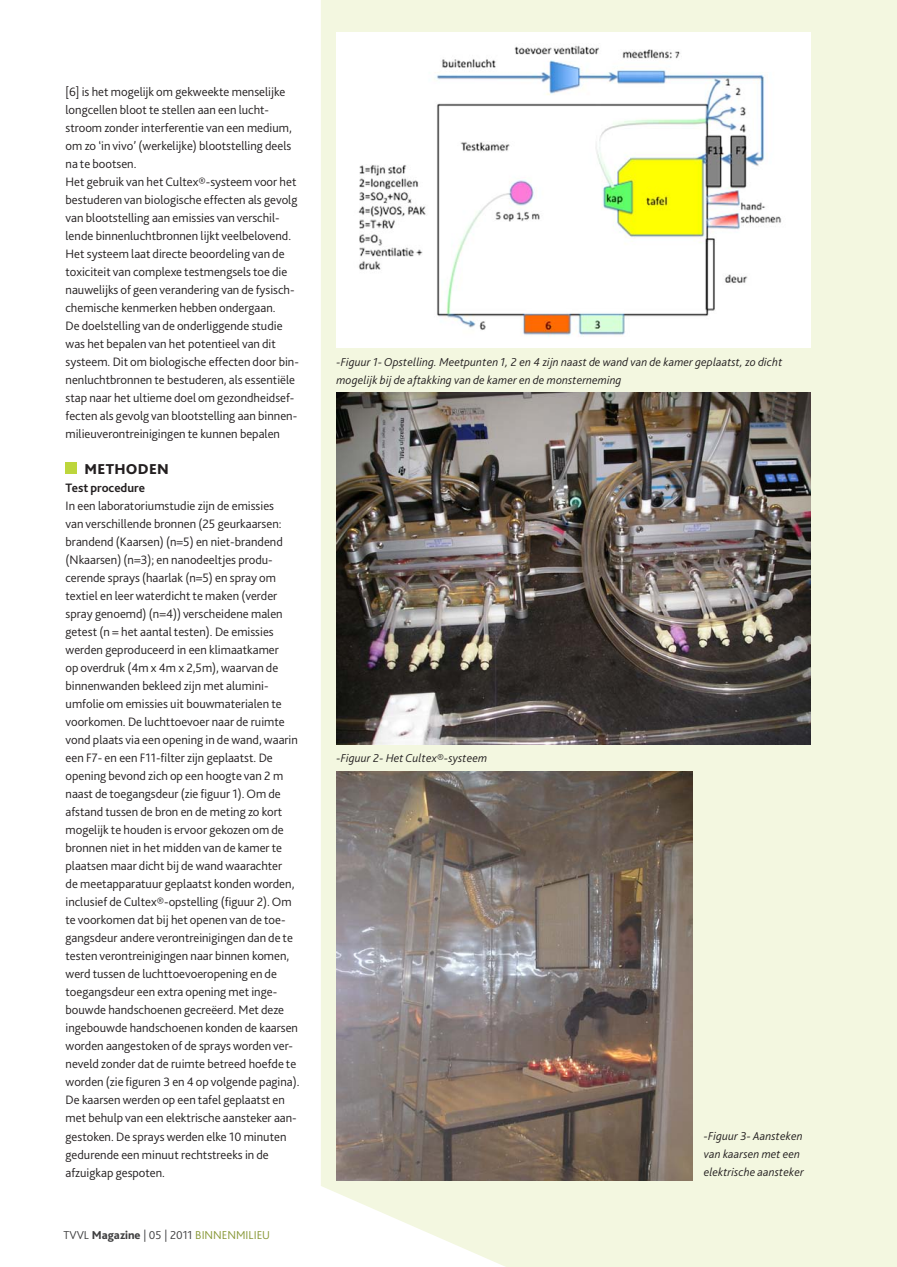
<style>
.page{position:relative;width:897px;height:1267px;background:#fff}
.page>*{position:absolute;margin:0;border:0;box-sizing:border-box;transform-origin:0 0}
.t1{font:800 15px "Bliss 2";letter-spacing:.02em;color:#231f20}
.t2{font:300 12.75px/18px "Bliss 2";color:#231f20}
.t3{font:700 12.75px "Bliss 2";color:#231f20}
.t4{font:italic 300 12px/18px "Bliss 2";letter-spacing:.01em;color:#231f20}
.t5{font:300 12px "Bliss 2";color:#3e3e3f}
.s1{font-weight:800}
.s2{color:#879735}
</style>
<div class="page">
<div style="left:66px;top:462px;width:11px;height:12px;background:#bdd63c"></div>
<div style="left:321px;top:0;width:575px;height:1266px;background:#f3f7e0"></div>
<img style="left:336px;top:33px;width:474px;height:315px">
<img style="left:336px;top:393px;width:474px;height:351px">
<img style="left:336px;top:771px;width:356px;height:409px">
<p class="t2" style="left:66px;top:83px;width:235px">[6] is het mogelijk om gekweekte menselijke longcellen bloot te stellen aan een lucht&shy;stroom zonder interferentie van een medium, om zo ‘in vivo’ (werkelijke) blootstelling deels na te bootsen.<br>Het gebruik van het Cultex®-systeem voor het bestuderen van biologische effecten als gevolg van blootstelling aan emissies van verschil&shy;lende binnenluchtbronnen lijkt veelbelovend.<br>Het systeem laat directe beoordeling van de toxiciteit van complexe testmengsels toe die nauwelijks of geen verandering van de fysisch&shy;chemische kenmerken hebben ondergaan.<br>De doelstelling van de onderliggende studie was het bepalen van het potentieel van dit systeem. Dit om biologische effecten door bin&shy;nenluchtbronnen te bestuderen, als essentiële stap naar het ultieme doel om gezondheidsef&shy;fecten als gevolg van blootstelling aan binnen&shy;milieuverontreinigingen te kunnen bepalen</p>
<p class="t1" style="left:84px;top:460px;width:86px">METHODEN</p>
<p class="t3" style="left:66px;top:482px;width:81px">Test procedure</p>
<p class="t2" style="left:66px;top:497px;width:235px">In een laboratoriumstudie zijn de emissies<br>van verschillende bronnen (25 geurkaarsen: brandend (Kaarsen) (n=5) en niet-brandend (Nkaarsen) (n=3); en nanodeeltjes produ&shy;cerende sprays (haarlak (n=5) en spray om textiel en leer waterdicht te maken (verder spray genoemd) (n=4)) verscheidene malen getest (n = het aantal testen). De emissies werden geproduceerd in een klimaatkamer<br>op overdruk (4m x 4m x 2,5m), waarvan de binnenwanden bekleed zijn met alumini&shy;umfolie om emissies uit bouwmaterialen te voorkomen. De luchttoevoer naar de ruimte vond plaats via een opening in de wand, waarin een F7- en een F11-filter zijn geplaatst. De opening bevond zich op een hoogte van 2 m naast de toegangsdeur (zie figuur 1). Om de afstand tussen de bron en de meting zo kort mogelijk te houden is ervoor gekozen om de bronnen niet in het midden van de kamer te plaatsen maar dicht bij de wand waarachter<br>de meetapparatuur geplaatst konden worden, inclusief de Cultex®-opstelling (figuur 2). Om te voorkomen dat bij het openen van de toe&shy;gangsdeur andere verontreinigingen dan de te testen verontreinigingen naar binnen komen, werd tussen de luchttoevoeropening en de toegangsdeur een extra opening met inge&shy;bouwde handschoenen gecreëerd. Met deze ingebouwde handschoenen konden de kaarsen worden aangestoken of de sprays worden ver&shy;neveld zonder dat de ruimte betreed hoefde te worden (zie figuren 3 en 4 op volgende pagina).<br>De kaarsen werden op een tafel geplaatst en met behulp van een elektrische aansteker aan&shy;gestoken. De sprays werden elke 10 minuten gedurende een minuut rechtstreeks in de afzuigkap gespoten.</p>
<p class="t5" style="left:63px;top:1229px;width:208px">TVVL <span class="s1">Magazine</span> | 05 | 2011 <span class="s2">BINNENMILIEU</span></p>
<p class="t4" style="left:336px;top:354px;width:447px">-Figuur 1- Opstelling. Meetpunten 1, 2 en 4 zijn naast de wand van de kamer geplaatst, zo dicht mogelijk bij de aftakking van de kamer en de monsterneming</p>
<p class="t4" style="left:336px;top:750px;width:152px">-Figuur 2- Het Cultex®-systeem</p>
<p class="t4" style="left:703px;top:1128px;width:101px">-Figuur 3- Aansteken van kaarsen met een elektrische aansteker</p>
</div>
